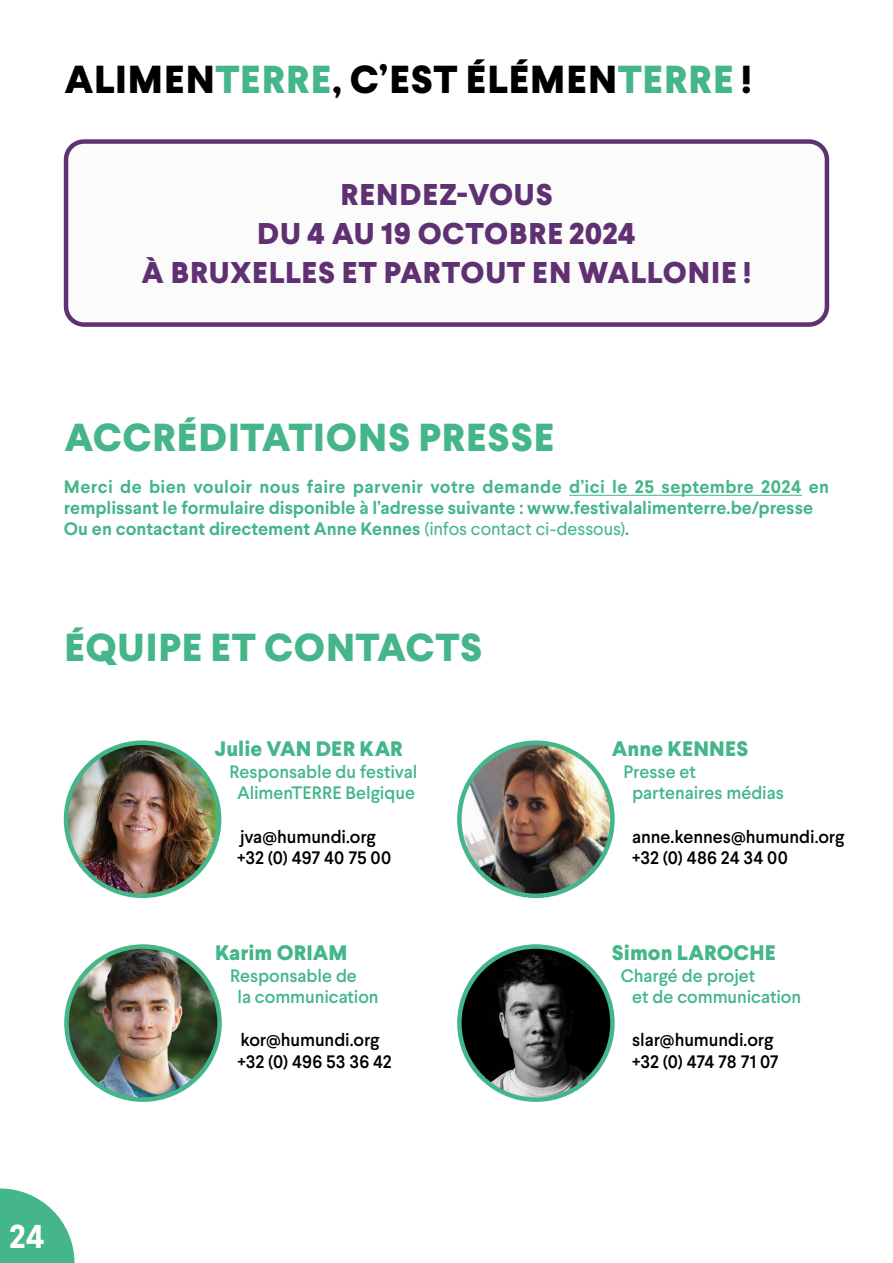
<style>
.page{position:relative;width:893px;height:1263px;background:#fff}
.page>*{position:absolute;margin:0;border:0;box-sizing:border-box;transform-origin:0 0}
.t1{font:800 39px "Larsseit";letter-spacing:.02em;color:#44b689}
.t2{font:800 39px "Larsseit";letter-spacing:.025em;color:#000}
.t3{font:700 33px "Larsseit";color:#fff}
.t4{font:800 30px/39px "Larsseit";letter-spacing:.02em;color:#603172;text-align:center}
.t5{font:800 21px "Larsseit";color:#44b689}
.t6{font:700 18px/21px "Larsseit";color:#44b689}
.t7{font:500 18px/21.6px "Larsseit";letter-spacing:-.005em;color:#000}
.t8{font:500 18px/21.6px "Larsseit";letter-spacing:-.005em;color:#44b689}
.s1{color:#44b689}
.s2{font-weight:400}
</style>
<div class="page">
<svg style="left:0;top:1188px;width:75px;height:75px"></svg>
<div style="left:66px;top:142px;width:761px;height:183px;background:#fbfbfb;border-radius:18px"></div>
<div style="left:64px;top:139px;width:765px;height:188px;border:4px solid #603172;border-radius:18px"></div>
<hr style="left:569px;top:495px;width:233px;height:1px;background:#44b689">
<img style="left:66px;top:743px;width:153px;height:153px;border-radius:77px">
<div style="left:64px;top:740px;width:157px;height:158px;border:4px solid #44b689;border-radius:50%"></div>
<img style="left:459px;top:743px;width:153px;height:153px;border-radius:77px">
<div style="left:457px;top:740px;width:158px;height:158px;border:4px solid #44b689;border-radius:50%"></div>
<img style="left:459px;top:946px;width:153px;height:154px;border-radius:77px">
<div style="left:457px;top:944px;width:158px;height:158px;border:4px solid #44b689;border-radius:50%"></div>
<img style="left:66px;top:946px;width:154px;height:154px;border-radius:77px">
<div style="left:64px;top:944px;width:158px;height:158px;border:4px solid #44b689;border-radius:50%"></div>
<h1 class="t2" style="left:65px;top:54px;width:689px">ALIMEN<span class="s1">TERRE</span>, C’EST ÉLÉMEN<span class="s1">TERRE</span> !</h1>
<h3 class="t4" style="left:142px;top:176px;width:611px">RENDEZ-VOUS<br>DU 4 AU 19 OCTOBRE 2024<br>À BRUXELLES ET PARTOUT EN WALLONIE !</h3>
<h1 class="t1" style="left:65px;top:412px;width:491px">ACCRÉDITATIONS PRESSE</h1>
<p class="t6" style="left:64px;top:477px;width:767px">Merci de bien vouloir nous faire parvenir votre demande d’ici le 25 septembre 2024 en remplissant le formulaire disponible à l’adresse suivante : www.festivalalimenterre.be/presse<br>Ou en contactant directement Anne Kennes <span class="s2">(infos contact ci-dessous)</span>.</p>
<h1 class="t1" style="left:65px;top:622px;width:419px">ÉQUIPE ET CONTACTS</h1>
<p class="t5" style="left:215px;top:735px;width:190px">Julie VAN DER KAR</p>
<p class="t8" style="left:230px;top:761px;width:189px;text-align:center">Responsable du festival<br>AlimenTERRE Belgique</p>
<p class="t7" style="left:237px;top:825px;width:156px">jva@humundi.org +32 (0) 497 40 75 00</p>
<p class="t5" style="left:215px;top:939px;width:134px">Karim ORIAM</p>
<p class="t8" style="left:237px;top:964px;width:143px;text-indent:-8px">Responsable de<br>la communication</p>
<p class="t7" style="left:237px;top:1029px;width:156px">kor@humundi.org +32 (0) 496 53 36 42</p>
<p class="t5" style="left:612px;top:735px;width:138px">Anne KENNES</p>
<p class="t8" style="left:632px;top:761px;width:153px;text-indent:-9px">Presse et partenaires médias</p>
<p class="t7" style="left:632px;top:825px;width:214px">anne.kennes@humundi.org +32 (0) 486 24 34 00</p>
<p class="t5" style="left:612px;top:939px;width:165px">Simon LAROCHE</p>
<p class="t8" style="left:632px;top:964px;width:170px;text-indent:-12px">Chargé de projet<br>et de communication</p>
<p class="t7" style="left:632px;top:1029px;width:148px">slar@humundi.org +32 (0) 474 78 71 07</p>
<h2 class="t3" style="left:9px;top:1215px;width:37px">24</h2>
</div>
